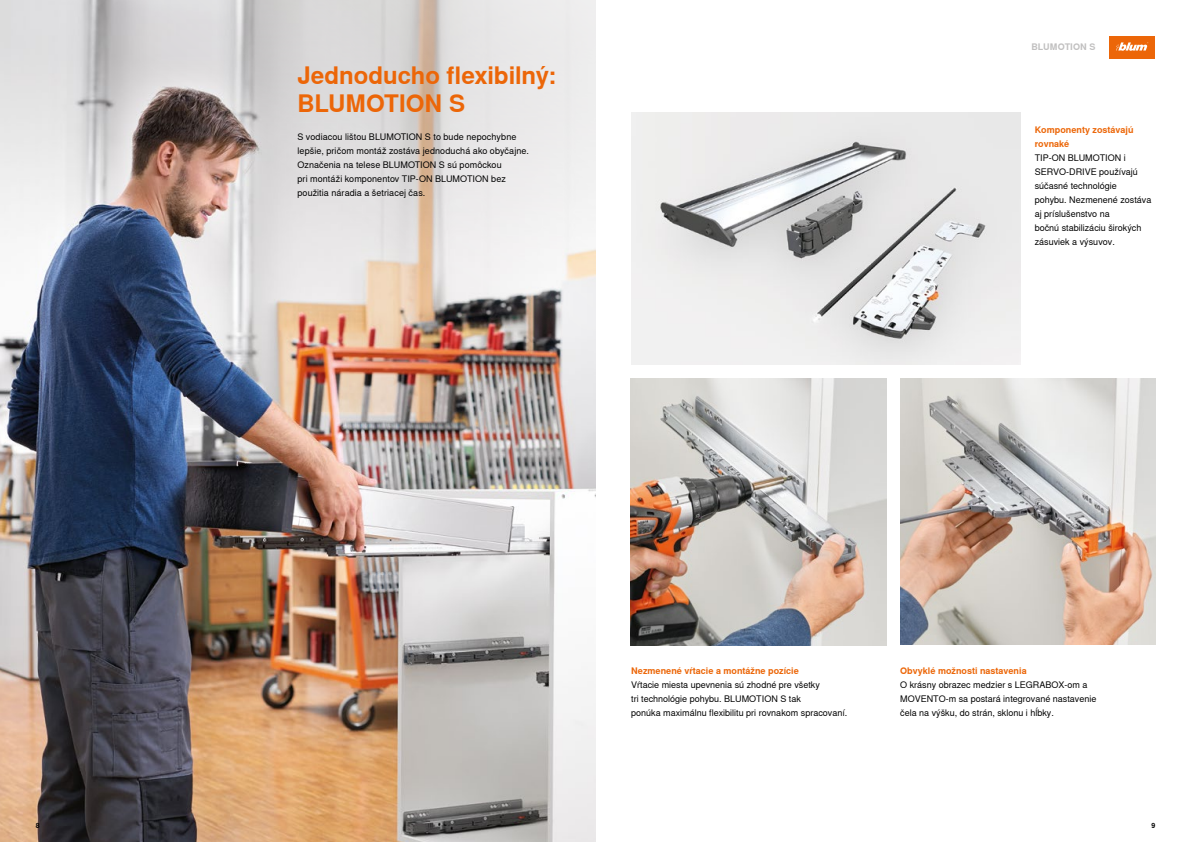
<style>
.page{position:relative;width:1191px;height:842px;background:#fff}
.page>*{position:absolute;margin:0;border:0;box-sizing:border-box;transform-origin:0 0}
._24_Head_A4_Orange_Bold{font:700 24px/28.1px "Nimbus Sans Global";letter-spacing:-.005em;color:#ec6608}
.CBOX_09_Copy_Black{font:9px/14px "Nimbus Sans Global";color:#000}
._09_Copy_Black_Regular{font:9px/14px "Nimbus Sans Global";letter-spacing:.01em;color:#000}
.CBOX_09_Copy_Orange_Bold{font:700 9px/14px "Nimbus Sans Global";color:#ec6608}
._09_Category_33K_Bold{font:700 9px "Nimbus Sans Global";letter-spacing:.01em;color:#c1c0c0}
.t1{font:700 7px "Nimbus Sans Global";color:#000}
</style>
<div class="page">
<img style="left:0;top:0;width:595px;height:842px">
<img style="left:900px;top:379px;width:255px;height:266px">
<img style="left:631px;top:379px;width:255px;height:266px">
<img style="left:631px;top:112px;width:389px;height:253px">
<div style="left:1109px;top:36px;width:46px;height:23px;background:#ec6608"></div>
<svg style="left:1116px;top:42px;width:32px;height:9px"></svg>
<svg style="left:125px;top:0;width:470px;height:345px;background:#cdc7c6"></svg>
<p class="_24_Head_A4_Orange_Bold" style="left:297px;top:62px;width:260px">Jednoducho flexibilný:<br>BLUMOTION S</p>
<p class="_09_Copy_Black_Regular" style="left:297px;top:130px;width:233px">S vodiacou lištou BLUMOTION S to bude nepochybne lepšie, pričom montáž zostáva jednoduchá ako obyčajne.<br>Označenia na telese BLUMOTION S sú pomôckou<br>pri montáži komponentov TIP-ON BLUMOTION bez použitia náradia a šetriacej čas.</p>
<p class="_09_Category_33K_Bold" style="left:1031px;top:42px;width:66px">BLUMOTION S</p>
<p class="CBOX_09_Copy_Orange_Bold" style="left:1034px;top:123px;width:100px">Komponenty zostávajú rovnaké</p>
<p class="CBOX_09_Copy_Black" style="left:1034px;top:151px;width:118px">TIP-ON BLUMOTION i<br>SERVO-DRIVE používajú súčasné technológie<br>pohybu. Nezmenené zostáva aj príslušenstvo na<br>bočnú stabilizáciu širokých zásuviek a výsuvov.</p>
<p class="CBOX_09_Copy_Orange_Bold" style="left:631px;top:663px;width:169px">Nezmenené vŕtacie a montážne pozície</p>
<p class="CBOX_09_Copy_Black" style="left:631px;top:677px;width:218px">Vŕtacie miesta upevnenia sú zhodné pre všetky<br>tri technológie pohybu. BLUMOTION S tak<br>ponúka maximálnu flexibilitu pri rovnakom spracovaní.</p>
<p class="CBOX_09_Copy_Orange_Bold" style="left:900px;top:663px;width:128px">Obvyklé možnosti nastavenia</p>
<p class="CBOX_09_Copy_Black" style="left:900px;top:677px;width:198px">O krásny obrazec medzier s LEGRABOX-om a<br>MOVENTO-m sa postará integrované nastavenie čela na výšku, do strán, sklonu i hĺbky.</p>
<p class="t1" style="left:36px;top:821px;width:5px">8</p>
<p class="t1" style="left:1151px;top:821px;width:5px">9</p>
</div>
